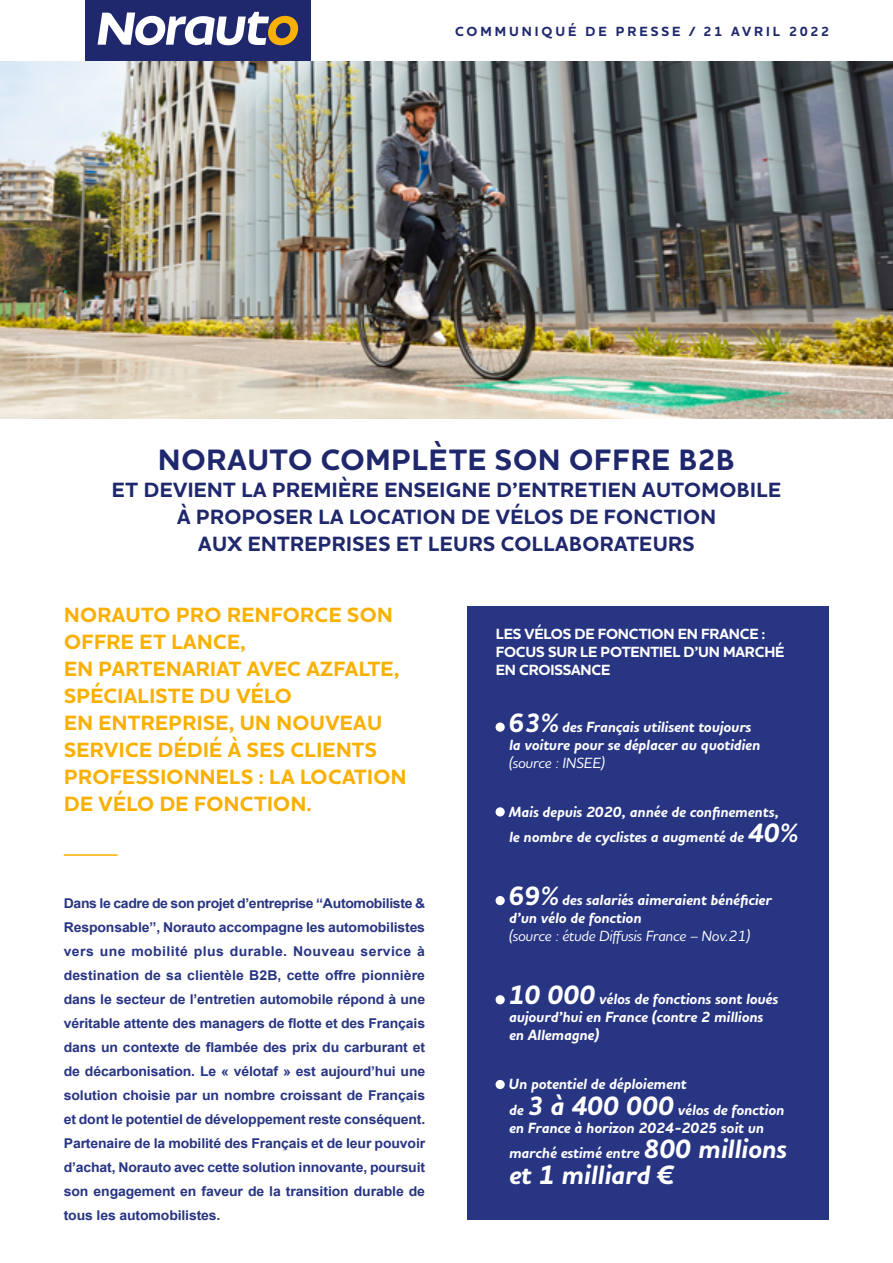
<style>
.page{position:relative;width:893px;height:1263px;background:#fff}
.page>*{position:absolute;margin:0;border:0;box-sizing:border-box;transform-origin:0 0}
.t1{font:700 30px "Houschka Alt Pro";letter-spacing:.03em;color:#20286d}
.t2{font:italic 700 27px "Houschka Alt Pro";letter-spacing:-.01em;color:#fff}
.t3{font:700 21px/27px "Houschka Alt Pro";letter-spacing:.02em;color:#f9b000}
.t4{font:700 21px/27px "Houschka Alt Pro";letter-spacing:.02em;color:#20286d;text-align:center}
.t5{font:italic 700 15px/18px "Houschka Alt Pro";letter-spacing:-.01em;color:#fff}
.t6{font:700 15px/18px "Houschka Alt Pro";letter-spacing:-.01em;color:#fff}
.t7{font:italic 500 15px "Houschka Alt Pro";letter-spacing:-.01em;color:#fff}
.t8{font:700 13.5px/24px "Arial";letter-spacing:-.01em;color:#283583;text-align:justify;scale:1.04 1}
.t9{font:700 13.5px "Houschka Alt Pro";letter-spacing:.22em;color:#20286d}
.s1{font-size:27px}
</style>
<div class="page">
<div style="left:85px;top:0;width:226px;height:62px;background:#20286d"></div>
<svg style="left:98px;top:12px;width:201px;height:34px"></svg>
<img style="left:0;top:62px;width:893px;height:357px">
<div style="left:468px;top:606px;width:361px;height:614px;background:#283583"></div>
<div style="left:496px;top:722px;width:9px;height:10px;background:#fff;border-radius:50%"></div>
<div style="left:496px;top:807px;width:9px;height:9px;background:#fff;border-radius:50%"></div>
<div style="left:496px;top:896px;width:9px;height:9px;background:#fff;border-radius:50%"></div>
<div style="left:496px;top:995px;width:9px;height:9px;background:#fff;border-radius:50%"></div>
<div style="left:496px;top:1080px;width:9px;height:9px;background:#fff;border-radius:50%"></div>
<hr style="left:64px;top:854px;width:54px;height:2px;background:#f9b000">
<p class="t9" style="left:455px;top:22px;width:375px">COMMUNIQUÉ DE PRESSE / 21 AVRIL 2022</p>
<h1 class="t1" style="left:158px;top:440px;width:578px">NORAUTO COMPLÈTE SON OFFRE B2B</h1>
<h3 class="t4" style="left:112px;top:476px;width:671px">ET DEVIENT LA PREMIÈRE ENSEIGNE D’ENTRETIEN AUTOMOBILE<br>À PROPOSER LA LOCATION DE VÉLOS DE FONCTION<br>AUX ENTREPRISES ET LEURS COLLABORATEURS</h3>
<h3 class="t3" style="left:64px;top:602px;width:344px">NORAUTO PRO RENFORCE SON<br>OFFRE ET LANCE,<br>EN PARTENARIAT AVEC AZFALTE,<br>SPÉCIALISTE DU VÉLO<br>EN ENTREPRISE, UN NOUVEAU<br>SERVICE DÉDIÉ À SES CLIENTS<br>PROFESSIONNELS : LA LOCATION<br>DE VÉLO DE FONCTION.</h3>
<p class="t8" style="left:64px;top:891px;width:349px">Dans le cadre de son projet d’entreprise “Automobiliste &amp; Responsable”, Norauto accompagne les automobilistes vers une mobilité plus durable. Nouveau service à destination de sa clientèle B2B, cette offre pionnière dans le secteur de l’entretien automobile répond à une véritable attente des managers de flotte et des Français dans un contexte de flambée des prix du carburant et de décarbonisation. Le « vélotaf » est aujourd’hui une solution choisie par un nombre croissant de Français et dont le potentiel de développement reste conséquent.<br>Partenaire de la mobilité des Français et de leur pouvoir d’achat, Norauto avec cette solution innovante, poursuit son engagement en faveur de la transition durable de tous les automobilistes.</p>
<p class="t6" style="left:496px;top:625px;width:290px">LES VÉLOS DE FONCTION EN FRANCE :<br>FOCUS SUR LE POTENTIEL D’UN MARCHÉ<br>EN CROISSANCE</p>
<p class="t5" style="left:508px;top:718px;width:253px"><span class="s1">63%</span> des Français utilisent toujours la voiture pour se déplacer au quotidien</p>
<p class="t7" style="left:509px;top:753px;width:97px">(source : INSEE)</p>
<p class="t5" style="left:508px;top:799px;width:291px;line-height:25.5px">Mais depuis 2020, année de confinements,<br>le nombre de cyclistes a augmenté de <span class="s1">40%</span></p>
<p class="t5" style="left:508px;top:891px;width:265px"><span class="s1">69%</span> des salariés aimeraient bénéficier d’un vélo de fonction</p>
<p class="t7" style="left:509px;top:926px;width:243px">(source : étude Diffusis France – Nov.21)</p>
<p class="t5" style="left:508px;top:990px;width:271px"><span class="s1">10 000</span> vélos de fonctions sont loués aujourd’hui en France (contre 2 millions en Allemagne)</p>
<p class="t5" style="left:508px;top:1071px;width:277px;line-height:25.5px">Un potentiel de déploiement<br>de <span class="s1">3 à 400 000</span> vélos de fonction</p>
<p class="t5" style="left:509px;top:1115px;width:279px;line-height:25.5px">en France à horizon 2024-2025 soit un marché estimé entre <span class="s1">800 millions</span></p>
<h2 class="t2" style="left:509px;top:1157px;width:165px">et 1 milliard €</h2>
</div>
